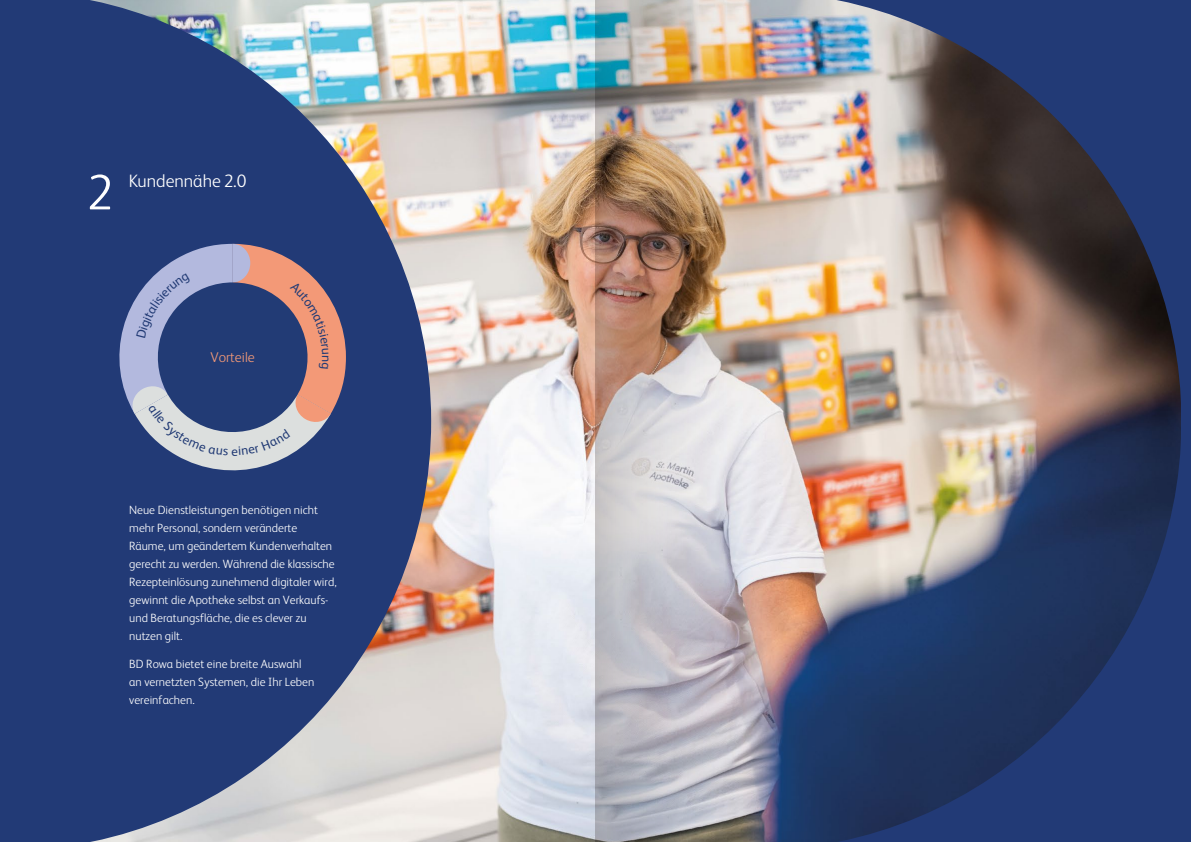
<style>
.page{position:relative;width:1191px;height:842px;background:#fff}
.page>*{position:absolute;margin:0;border:0;box-sizing:border-box;transform-origin:0 0}
.Subhead_3{font:300 50px "FS Albert Pro";color:#fff}
.Subhead_3-2{font:300 18px "FS Albert Pro";color:#fff}
.t1{font:300 14.2px "FS Albert Pro";color:#f39977}
.Introductory_Text{font:300 12px/18px "FS Albert Pro";color:#fff}
</style>
<div class="page">
<img style="left:431px;top:0;width:165px;height:842px">
<svg style="left:6px;top:0;width:425px;height:842px;fill:#223a76"></svg>
<div style="left:0;top:0;width:6px;height:842px;background:#223a76"></div>
<img style="left:596px;top:0;width:595px;height:842px">
<svg style="left:103px;top:244px;width:243px;height:242px"></svg>
<p class="Subhead_3" style="left:89px;top:158px;width:25px">2</p>
<p class="Subhead_3-2" style="left:129px;top:169px;width:119px">Kundennähe 2.0</p>
<p class="t1" style="left:210px;top:347px;width:46px">Vorteile</p>
<p class="Introductory_Text" style="left:129px;top:500px;width:209px">Neue Dienstleistungen benötigen nicht mehr Personal, sondern veränderte Räume, um geändertem Kundenverhalten gerecht zu werden. Während die klassische Rezepteinlösung zunehmend digitaler wird, gewinnt die Apotheke selbst an Verkaufs&shy;und Beratungsfläche, die es clever zu nutzen gilt.</p>
<p class="Introductory_Text" style="left:129px;top:654px;width:186px">BD Rowa bietet eine breite Auswahl an vernetzten Systemen, die Ihr Leben vereinfachen.</p>
</div>
